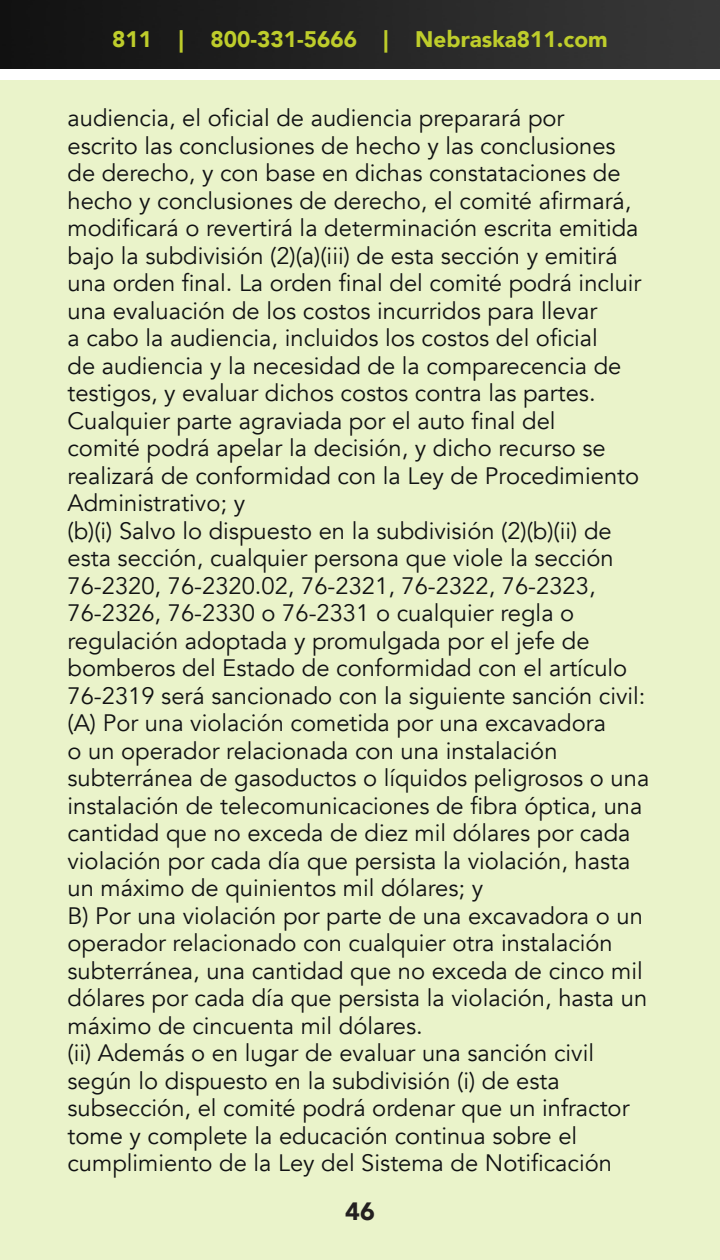
<style>
.page{position:relative;width:720px;height:1260px;background:#fff}
.page>*{position:absolute;margin:0;border:0;box-sizing:border-box;transform-origin:0 0}
.t1{font:900 25px "Avenir";color:#231f20}
.Body_Text{font:23.75px/27.5px "Avenir";color:#111213}
.t2{font:900 22.5px "Avenir";color:#becd2b}
</style>
<div class="page">
<img style="left:11px;top:0;width:709px;height:68px">
<img style="left:0;top:0;width:11px;height:68px">
<div style="left:0;top:80px;width:720px;height:1180px;background:#eaf3ca"></div>
<p class="t2" style="left:112px;top:20px;width:497px">811 | 800-331-5666 | Nebraska811.com</p>
<p class="Body_Text" style="left:68px;top:105px;width:575px">audiencia, el oficial de audiencia preparará por<br>escrito las conclusiones de hecho y las conclusiones de derecho, y con base en dichas constataciones de hecho y conclusiones de derecho, el comité afirmará, modificará o revertirá la determinación escrita emitida bajo la subdivisión (2)(a)(iii) de esta sección y emitirá una orden final. La orden final del comité podrá incluir una evaluación de los costos incurridos para llevar<br>a cabo la audiencia, incluidos los costos del oficial<br>de audiencia y la necesidad de la comparecencia de testigos, y evaluar dichos costos contra las partes.<br>Cualquier parte agraviada por el auto final del<br>comité podrá apelar la decisión, y dicho recurso se realizará de conformidad con la Ley de Procedimiento Administrativo; y</p>
<p class="Body_Text" style="left:68px;top:517px;width:580px">(b)(i) Salvo lo dispuesto en la subdivisión (2)(b)(ii) de esta sección, cualquier persona que viole la sección 76-2320, 76-2320.02, 76-2321, 76-2322, 76-2323, 76-2326, 76-2330 o 76-2331 o cualquier regla o regulación adoptada y promulgada por el jefe de bomberos del Estado de conformidad con el artículo 76-2319 será sancionado con la siguiente sanción civil:</p>
<p class="Body_Text" style="left:68px;top:710px;width:583px">(A) Por una violación cometida por una excavadora<br>o un operador relacionada con una instalación subterránea de gasoductos o líquidos peligrosos o una instalación de telecomunicaciones de fibra óptica, una cantidad que no exceda de diez mil dólares por cada violación por cada día que persista la violación, hasta un máximo de quinientos mil dólares; y</p>
<p class="Body_Text" style="left:68px;top:902px;width:581px">B) Por una violación por parte de una excavadora o un operador relacionado con cualquier otra instalación subterránea, una cantidad que no exceda de cinco mil dólares por cada día que persista la violación, hasta un máximo de cincuenta mil dólares.</p>
<p class="Body_Text" style="left:68px;top:1040px;width:564px">(ii) Además o en lugar de evaluar una sanción civil según lo dispuesto en la subdivisión (i) de esta subsección, el comité podrá ordenar que un infractor tome y complete la educación continua sobre el cumplimiento de la Ley del Sistema de Notificación</p>
<p class="t1" style="left:345px;top:1190px;width:31px">46</p>
</div>
